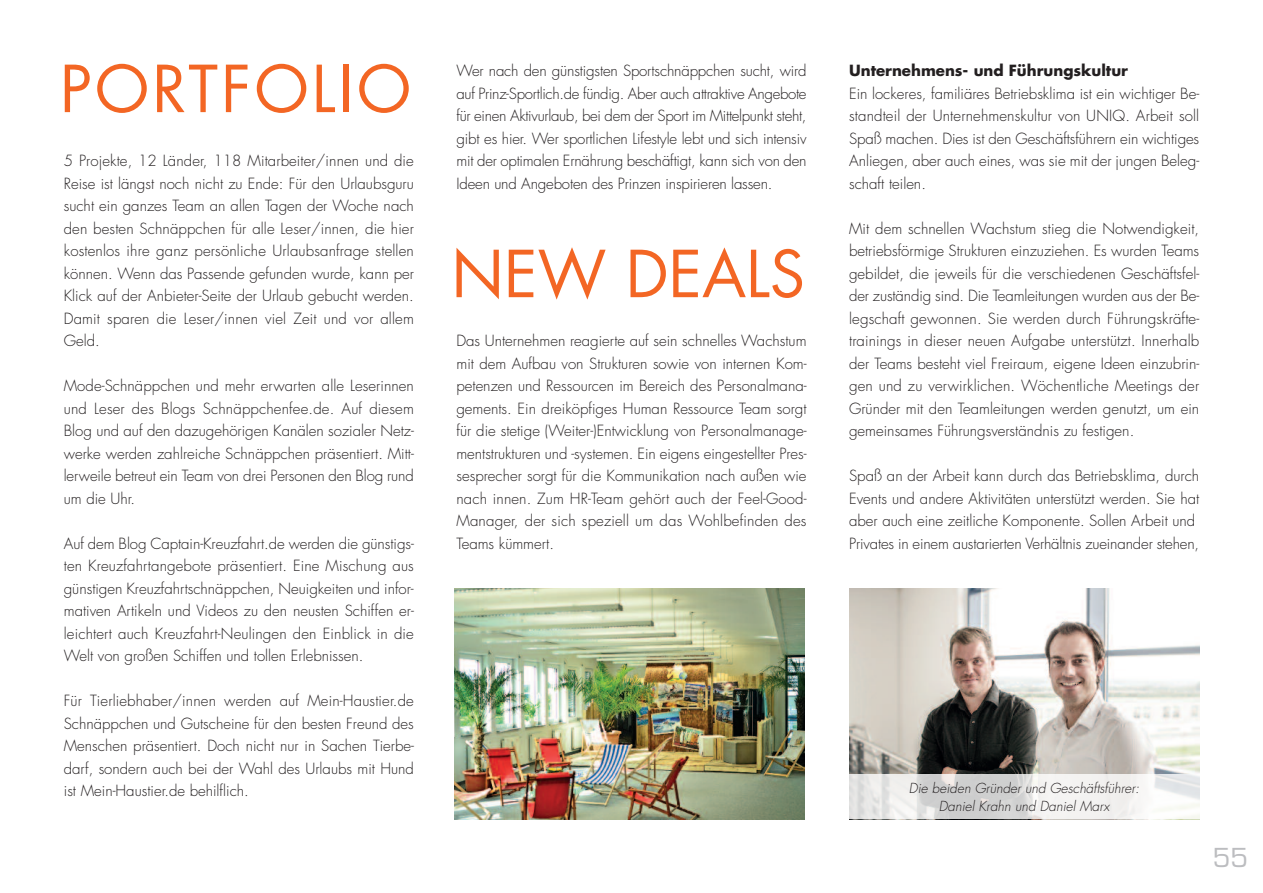
<style>
.page{position:relative;width:1263px;height:893px;background:#fff}
.page>*{position:absolute;margin:0;border:0;box-sizing:border-box;transform-origin:0 0}
.t1{font:63px "Futura";letter-spacing:.04em;color:#f36624}
.t2{font:63px "Futura";color:#f36624}
.t3{font:25.5px "Eurostile";color:#bcbdc0}
.t4{font:300 15px/22.5px "Futura";color:#231f20;text-align:justify}
.t5{font:700 15px "Futura";color:#231f20}
.t6{font:italic 300 13.5px/18px "Futura";color:#231f20;text-align:center}
</style>
<div class="page">
<img style="left:454px;top:588px;width:350px;height:231px">
<img style="left:849px;top:588px;width:350px;height:186px">
<img style="left:849px;top:774px;width:350px;height:45px">
<h1 class="t1" style="left:60px;top:60px;width:353px">PORTFOLIO</h1>
<p class="t4" style="left:64px;top:151px;width:352px">5 Projekte, 12 Länder, 118 Mitarbeiter/innen und die Reise ist längst noch nicht zu Ende: Für den Urlaubsguru sucht ein ganzes Team an allen Tagen der Woche nach den besten Schnäppchen für alle Leser/innen, die hier kostenlos ihre ganz persönliche Urlaubsanfrage stellen können. Wenn das Passende gefunden wurde, kann per Klick auf der Anbieter-Seite der Urlaub gebucht werden.<br>Damit sparen die Leser/innen viel Zeit und vor allem Geld.</p>
<p class="t4" style="left:64px;top:376px;width:352px">Mode-Schnäppchen und mehr erwarten alle Leserinnen und Leser des Blogs Schnäppchenfee.de. Auf diesem Blog und auf den dazugehörigen Kanälen sozialer Netz&shy;werke werden zahlreiche Schnäppchen präsentiert. Mitt&shy;lerweile betreut ein Team von drei Personen den Blog rund um die Uhr.</p>
<p class="t4" style="left:64px;top:533px;width:352px">Auf dem Blog Captain-Kreuzfahrt.de werden die günstigs&shy;ten Kreuzfahrtangebote präsentiert. Eine Mischung aus günstigen Kreuzfahrtschnäppchen, Neuigkeiten und infor&shy;mativen Artikeln und Videos zu den neusten Schiffen er&shy;leichtert auch Kreuzfahrt-Neulingen den Einblick in die Welt von großen Schiffen und tollen Erlebnissen.</p>
<p class="t4" style="left:64px;top:691px;width:352px">Für Tierliebhaber/innen werden auf Mein-Haustier.de Schnäppchen und Gutscheine für den besten Freund des Menschen präsentiert. Doch nicht nur in Sachen Tierbe&shy;darf, sondern auch bei der Wahl des Urlaubs mit Hund ist Mein-Haustier.de behilflich.</p>
<p class="t4" style="left:456px;top:61px;width:352px">Wer nach den günstigsten Sportschnäppchen sucht, wird auf Prinz-Sportlich.de fündig. Aber auch attraktive Angebote für einen Aktivurlaub, bei dem der Sport im Mittelpunkt steht, gibt es hier. Wer sportlichen Lifestyle lebt und sich intensiv mit der optimalen Ernährung beschäftigt, kann sich von den Ideen und Angeboten des Prinzen inspirieren lassen.</p>
<h1 class="t2" style="left:451px;top:245px;width:355px">NEW DEALS</h1>
<p class="t4" style="left:456px;top:331px;width:352px">Das Unternehmen reagierte auf sein schnelles Wachstum mit dem Aufbau von Strukturen sowie von internen Kom&shy;petenzen und Ressourcen im Bereich des Personalmana&shy;gements. Ein dreiköpfiges Human Ressource Team sorgt für die stetige (Weiter-)Entwicklung von Personalmanage&shy;mentstrukturen und -systemen. Ein eigens eingestellter Pres&shy;sesprecher sorgt für die Kommunikation nach außen wie nach innen. Zum HR-Team gehört auch der Feel-Good-Manager, der sich speziell um das Wohlbefinden des Teams kümmert.</p>
<p class="t5" style="left:849px;top:64px;width:280px">Unternehmens- und Führungskultur</p>
<p class="t4" style="left:849px;top:83px;width:352px">Ein lockeres, familiäres Betriebsklima ist ein wichtiger Be&shy;standteil der Unternehmenskultur von UNIQ. Arbeit soll Spaß machen. Dies ist den Geschäftsführern ein wichtiges Anliegen, aber auch eines, was sie mit der jungen Beleg&shy;schaft teilen.</p>
<p class="t4" style="left:849px;top:218px;width:352px">Mit dem schnellen Wachstum stieg die Notwendigkeit, betriebsförmige Strukturen einzuziehen. Es wurden Teams gebildet, die jeweils für die verschiedenen Geschäftsfel&shy;der zuständig sind. Die Teamleitungen wurden aus der Be&shy;legschaft gewonnen. Sie werden durch Führungskräfte&shy;trainings in dieser neuen Aufgabe unterstützt. Innerhalb der Teams besteht viel Freiraum, eigene Ideen einzubrin&shy;gen und zu verwirklichen. Wöchentliche Meetings der Gründer mit den Teamleitungen werden genutzt, um ein gemeinsames Führungsverständnis zu festigen.</p>
<p class="t4" style="left:849px;top:466px;width:352px;text-align:left">Spaß an der Arbeit kann durch das Betriebsklima, durch Events und andere Aktivitäten unterstützt werden. Sie hat aber auch eine zeitliche Komponente. Sollen Arbeit und Privates in einem austarierten Verhältnis zueinander stehen,</p>
<p class="t6" style="left:909px;top:780px;width:232px">Die beiden Gründer und Geschäftsführer:<br>Daniel Krahn und Daniel Marx</p>
<h2 class="t3" style="left:1213px;top:848px;width:37px">55</h2>
</div>
